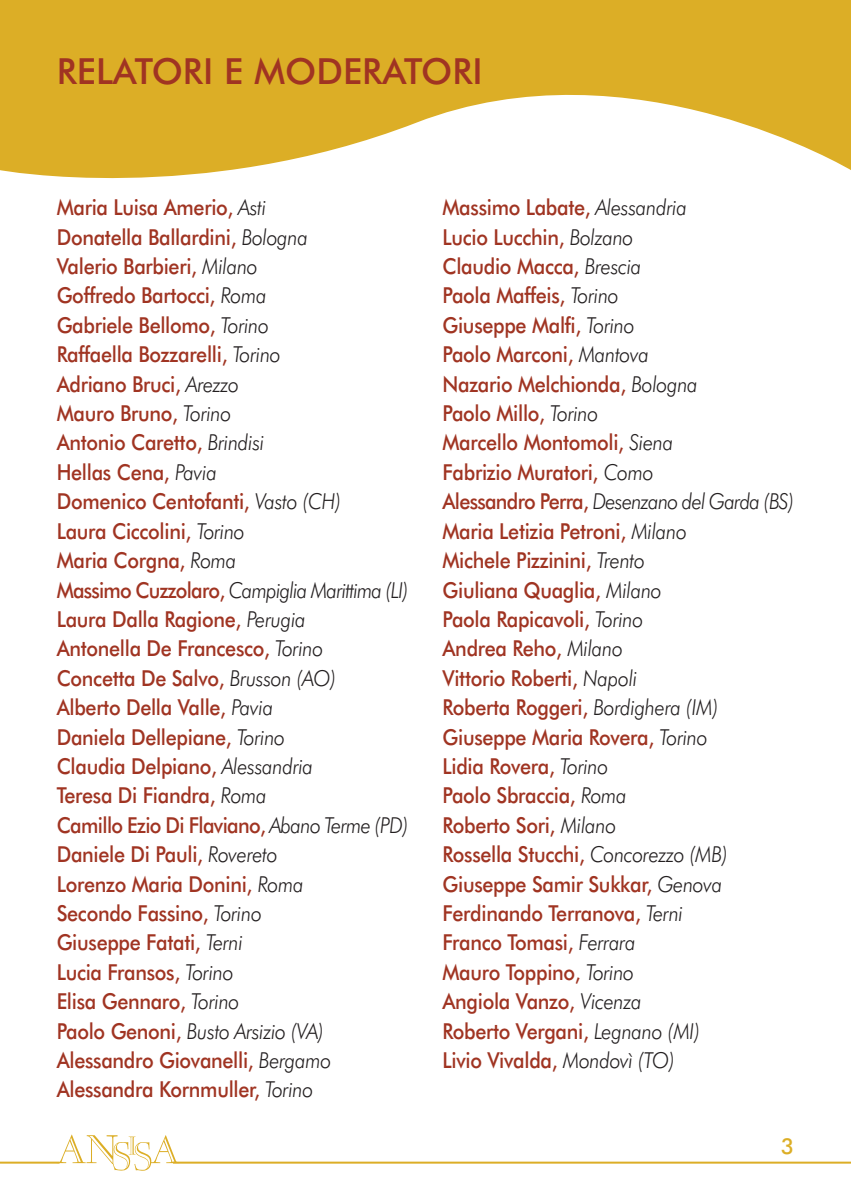
<style>
.page{position:relative;width:851px;height:1191px;background:#fff}
.page>*{position:absolute;margin:0;border:0;box-sizing:border-box;transform-origin:0 0}
.t1{font:500 36px "Futura BT";color:#a03422}
.t2{font:500 22px/29.4px "Futura BT";letter-spacing:-.015em;color:#a03422;scale:.9 1}
.t3{font:500 22px "Futura BT";color:#dcae26}
.s1{font-weight:300;font-style:italic;color:#231f20}
</style>
<div class="page">
<svg style="left:57px;top:1134px;width:122px;height:36px"></svg>
<svg style="left:0;top:0;width:850px;height:179px;fill:#dcae26"></svg>
<hr style="left:0;top:1161px;width:60px;height:2px;background:#dcae26">
<hr style="left:173px;top:1161px;width:677px;height:2px;background:#dcae26">
<h1 class="t1" style="left:57px;top:57px;width:427px">RELATORI E MODERATORI</h1>
<p class="t2" style="left:57px;top:194px;width:392px">Maria Luisa Amerio, <span class="s1">Asti<br></span>Donatella Ballardini, <span class="s1">Bologna<br></span>Valerio Barbieri, <span class="s1">Milano<br></span>Goffredo Bartocci, <span class="s1">Roma<br></span>Gabriele Bellomo, <span class="s1">Torino<br></span>Raffaella Bozzarelli, <span class="s1">Torino<br></span>Adriano Bruci, <span class="s1">Arezzo<br></span>Mauro Bruno, <span class="s1">Torino<br></span>Antonio Caretto, <span class="s1">Brindisi<br></span>Hellas Cena, <span class="s1">Pavia<br></span>Domenico Centofanti, <span class="s1">Vasto (CH)<br></span>Laura Ciccolini, <span class="s1">Torino<br></span>Maria Corgna, <span class="s1">Roma<br></span>Massimo Cuzzolaro, <span class="s1">Campiglia Marittima (LI)<br></span>Laura Dalla Ragione, <span class="s1">Perugia<br></span>Antonella De Francesco, <span class="s1">Torino<br></span>Concetta De Salvo, <span class="s1">Brusson (AO)<br></span>Alberto Della Valle, <span class="s1">Pavia<br></span>Daniela Dellepiane, <span class="s1">Torino<br></span>Claudia Delpiano, <span class="s1">Alessandria<br></span>Teresa Di Fiandra, <span class="s1">Roma<br></span>Camillo Ezio Di Flaviano, <span class="s1">Abano Terme (PD)<br></span>Daniele Di Pauli, <span class="s1">Rovereto<br></span>Lorenzo Maria Donini, <span class="s1">Roma<br></span>Secondo Fassino, <span class="s1">Torino<br></span>Giuseppe Fatati, <span class="s1">Terni<br></span>Lucia Fransos, <span class="s1">Torino<br></span>Elisa Gennaro, <span class="s1">Torino<br></span>Paolo Genoni, <span class="s1">Busto Arsizio (VA)<br></span>Alessandro Giovanelli, <span class="s1">Bergamo<br></span>Alessandra Kornmuller, <span class="s1">Torino</span></p>
<p class="t2" style="left:442px;top:194px;width:392px">Massimo Labate, <span class="s1">Alessandria<br></span>Lucio Lucchin, <span class="s1">Bolzano<br></span>Claudio Macca, <span class="s1">Brescia<br></span>Paola Maffeis, <span class="s1">Torino<br></span>Giuseppe Malfi, <span class="s1">Torino<br></span>Paolo Marconi, <span class="s1">Mantova<br></span>Nazario Melchionda, <span class="s1">Bologna<br></span>Paolo Millo, <span class="s1">Torino<br></span>Marcello Montomoli, <span class="s1">Siena<br></span>Fabrizio Muratori, <span class="s1">Como<br></span>Alessandro Perra, <span class="s1">Desenzano del Garda (BS)<br></span>Maria Letizia Petroni, <span class="s1">Milano<br></span>Michele Pizzinini, <span class="s1">Trento<br></span>Giuliana Quaglia, <span class="s1">Milano<br></span>Paola Rapicavoli, <span class="s1">Torino<br></span>Andrea Reho, <span class="s1">Milano<br></span>Vittorio Roberti, <span class="s1">Napoli<br></span>Roberta Roggeri, <span class="s1">Bordighera (IM)<br></span>Giuseppe Maria Rovera, <span class="s1">Torino<br></span>Lidia Rovera, <span class="s1">Torino<br></span>Paolo Sbraccia, <span class="s1">Roma<br></span>Roberto Sori, <span class="s1">Milano<br></span>Rossella Stucchi, <span class="s1">Concorezzo (MB)<br></span>Giuseppe Samir Sukkar, <span class="s1">Genova<br></span>Ferdinando Terranova, <span class="s1">Terni<br></span>Franco Tomasi, <span class="s1">Ferrara<br></span>Mauro Toppino, <span class="s1">Torino<br></span>Angiola Vanzo, <span class="s1">Vicenza<br></span>Roberto Vergani, <span class="s1">Legnano (MI)<br></span>Livio Vivalda, <span class="s1">Mondovì (TO)</span></p>
<p class="t3" style="left:780px;top:1137px;width:15px">3</p>
</div>
